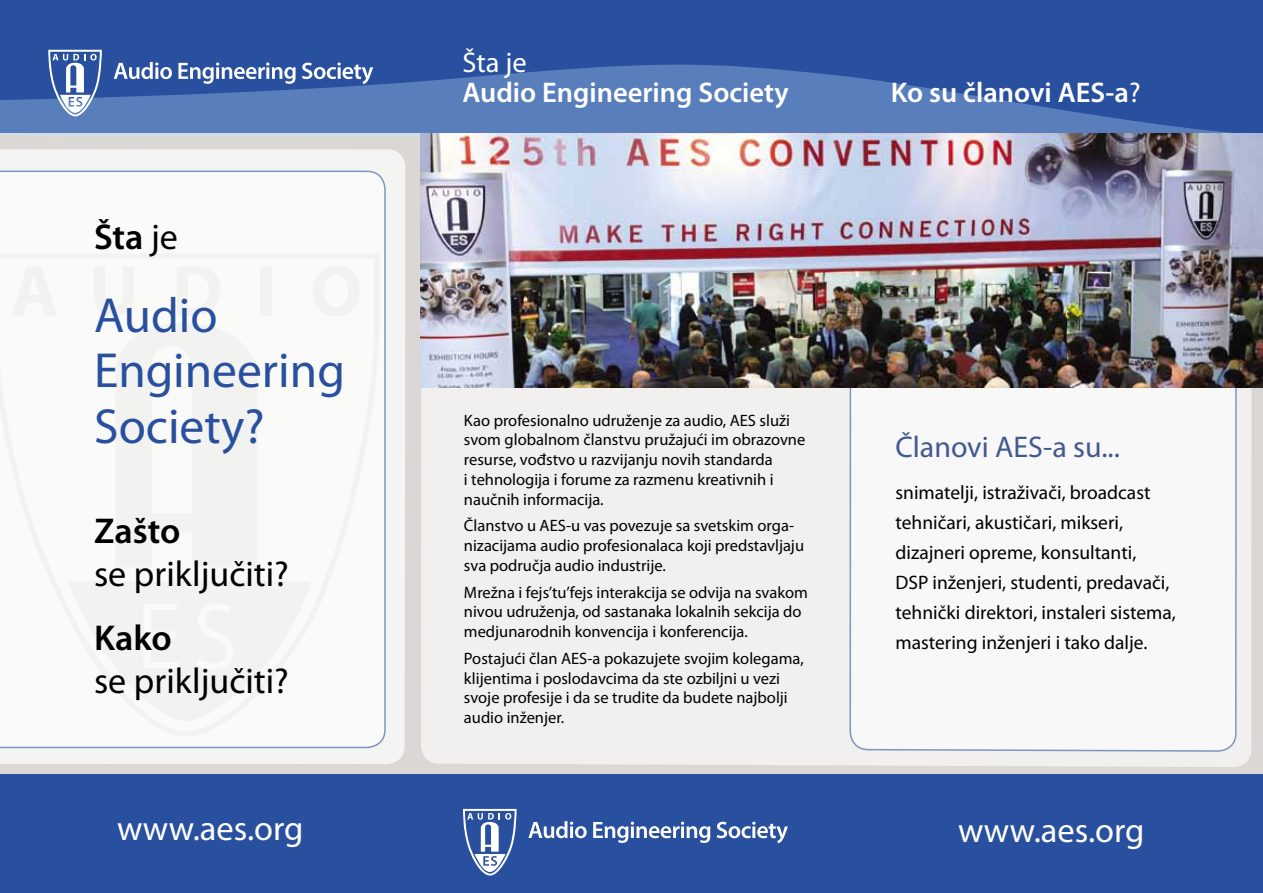
<style>
.page{position:relative;width:1263px;height:893px;background:#fff}
.page>*{position:absolute;margin:0;border:0;box-sizing:border-box;transform-origin:0 0}
.t1{font:49.5px/55.5px "Myriad Pro";color:#29509e}
.t2{font:36px "Myriad Pro";color:#000}
.t3{font:600 36px "Myriad Pro";color:#000}
.t4{font:34.5px "Myriad Pro";color:#fff}
.t5{font:30px "Myriad Pro";color:#425891}
.t6{font:600 28.5px "Myriad Pro";color:#fff}
.t7{font:28.5px "Myriad Pro";color:#fff}
.t8{font:19.5px/30px "Myriad Pro";color:#000}
.t9{font:16.5px/19.8px "Myriad Pro";color:#000}
.t10{font:italic 9px "Myriad Pro";color:#000}
.s1{font-weight:400}
</style>
<div class="page">
<div style="left:0;top:761px;width:1263px;height:132px;background:#29509e"></div>
<div style="left:0;top:0;width:1263px;height:164px;background:#29509e"></div>
<div style="left:0;top:133px;width:1263px;height:641px;background:#dad7d5"></div>
<div style="left:421px;top:387px;width:831px;height:380px;background:#f1f0ef"></div>
<div style="left:849px;top:387px;width:388px;height:365px;background:#f9f8f8"></div>
<div style="left:0;top:155px;width:405px;height:609px;background:#f4f4f3"></div>
<svg style="left:0;top:171px;width:386px;height:577px;background:#f3f5f6"></svg>
<div style="left:0;top:251px;width:382px;height:488px;background:#fafaf9"></div>
<div style="left:115px;top:322px;width:143px;height:245px;background:#f2f2f1"></div>
<div style="left:68px;top:581px;width:243px;height:140px;background:#f2f2f1"></div>
<svg style="left:0;top:64px;width:1231px;height:91px;fill:#587fbc"></svg>
<img style="left:420px;top:133px;width:843px;height:254px">
<svg style="left:528px;top:821px;width:59px;height:17px"></svg>
<svg style="left:593px;top:822px;width:117px;height:21px"></svg>
<svg style="left:717px;top:822px;width:71px;height:21px"></svg>
<svg style="left:463px;top:809px;width:54px;height:67px"></svg>
<svg style="left:114px;top:62px;width:58px;height:17px"></svg>
<svg style="left:178px;top:62px;width:118px;height:22px"></svg>
<svg style="left:302px;top:62px;width:71px;height:22px"></svg>
<svg style="left:48px;top:50px;width:54px;height:67px"></svg>
<h2 class="t3" style="left:94px;top:214px;width:85px">Šta <span class="s1">je</span></h2>
<h1 class="t1" style="left:94px;top:286px;width:252px">Audio<br>Engineering<br>Society?</h1>
<h2 class="t3" style="left:94px;top:508px;width:88px">Zašto</h2>
<h2 class="t2" style="left:94px;top:552px;width:196px">se priključiti?</h2>
<h2 class="t3" style="left:94px;top:615px;width:79px">Kako</h2>
<h2 class="t2" style="left:94px;top:659px;width:196px">se priključiti?</h2>
<h3 class="t7" style="left:462px;top:44px;width:66px">Šta je</h3>
<h3 class="t6" style="left:462px;top:74px;width:328px">Audio Engineering Society</h3>
<h3 class="t6" style="left:891px;top:74px;width:251px">Ko su članovi AES-a<span class="s1">?</span></h3>
<p class="t9" style="left:464px;top:410px;width:343px">Kao profesionalno udruženje za audio, AES služi svom globalnom članstvu pružajući im obrazovne resurse, vođstvo u razvijanju novih standarda<br>i tehnologija i forume za razmenu kreativnih i naučnih informacija.</p>
<p class="t9" style="left:464px;top:516px;width:342px">Članstvo u AES-u vas povezuje sa svetskim orga&shy;nizacijama audio profesionalaca koji predstavljaju sva područja audio industrije.</p>
<p class="t9" style="left:464px;top:582px;width:346px">Mrežna i fejs’tu’fejs interakcija se odvija na svakom nivou udruženja, od sastanaka lokalnih sekcija do medjunarodnih konvencija i konferencija.</p>
<p class="t9" style="left:464px;top:648px;width:341px">Postajući član AES-a pokazujete svojim kolegama, klijentima i poslodavcima da ste ozbiljni u vezi svoje profesije i da se trudite da budete najbolji audio inženjer.</p>
<p class="t10" style="left:448px;top:455px;width:167px">Photo: 2006 Wired Writing Studio participants.</p>
<h3 class="t5" style="left:895px;top:428px;width:226px">Članovi AES-a su...</h3>
<p class="t8" style="left:895px;top:477px;width:282px">snimatelji, istraživači, broadcast tehničari, akustičari, mikseri, dizajneri opreme, konsultanti,<br>DSP inženjeri, studenti, predavači, tehnički direktori, instaleri sistema, mastering inženjeri i tako dalje.</p>
<h3 class="t4" style="left:117px;top:807px;width:188px">www.aes.org</h3>
<h3 class="t4" style="left:958px;top:809px;width:188px">www.aes.org</h3>
</div>
